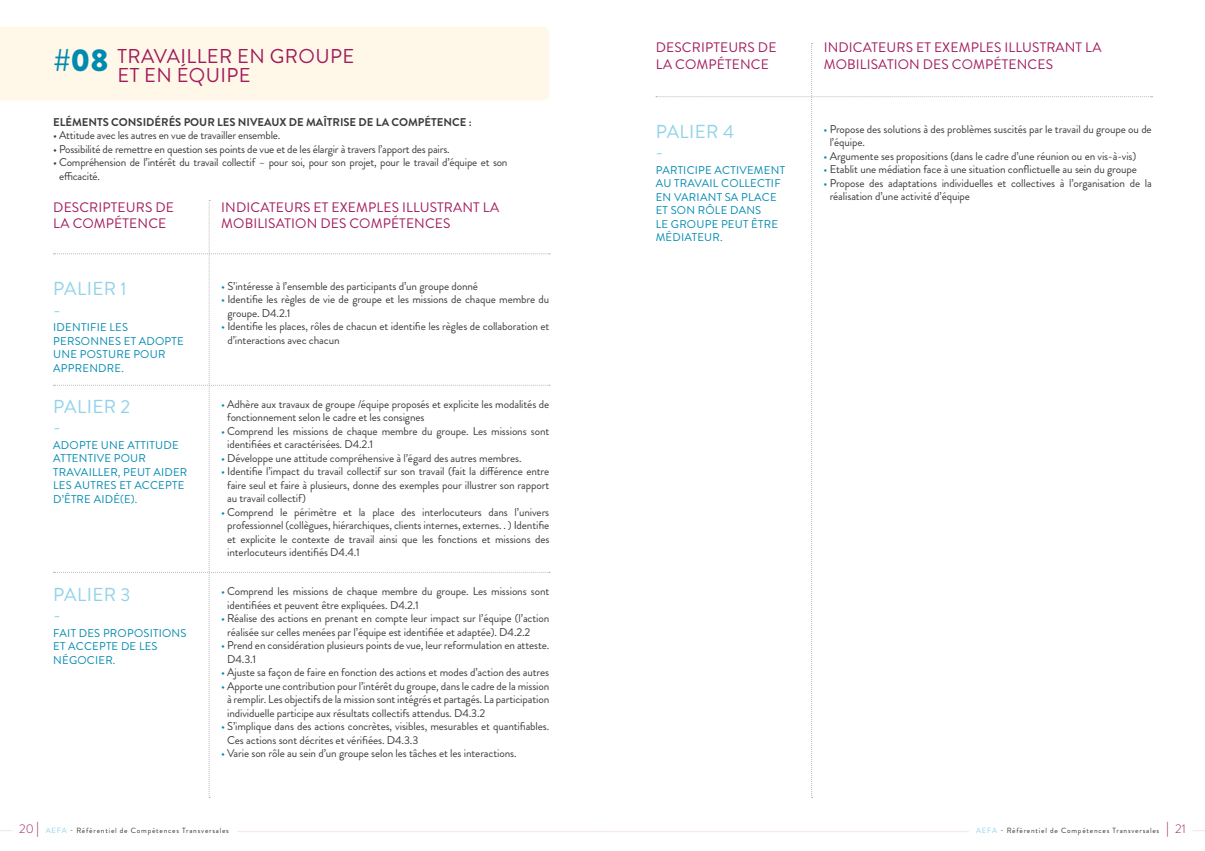
<style>
.page{position:relative;width:1205px;height:851px;background:#fff}
.page>*{position:absolute;margin:0;border:0;box-sizing:border-box;transform-origin:0 0}
.t1{font:900 31.5px "Brandon Grotesque";color:#008ab0}
.t2{font:20px "Brandon Grotesque";letter-spacing:.02em;color:#a21a5b}
.t3{font:18.75px/22.5px "Brandon Grotesque";letter-spacing:.02em;color:#91d2eb}
.t4{font:13.75px/16.5px "Brandon Grotesque";letter-spacing:.01em;color:#a21a5b}
.t5{font:300 12.5px "Brandon Grotesque";color:#a21a5b}
.t6{font:11.25px/13.5px "Brandon Grotesque";letter-spacing:-.01em;color:#3c3c3b}
.t7{font:11.25px/13.5px "Brandon Grotesque";letter-spacing:.02em;color:#008ab0}
.t8{font:700 11.25px "Brandon Grotesque";color:#3c3c3b}
.t9{font:7.5px "Brandon Grotesque";letter-spacing:.1em;color:#3c3c3b}
.s1{color:#008ab0}
.s2{font-weight:300;font-size:12.5px;color:#a21a5b}
.s3{color:#91d2eb}
</style>
<div class="page">
<svg style="left:1167px;top:821px;width:1px;height:15px"></svg>
<svg style="left:37px;top:821px;width:1px;height:15px"></svg>
<svg style="left:1193px;top:830px;width:12px;height:1px"></svg>
<svg style="left:0;top:830px;width:12px;height:1px"></svg>
<hr style="left:237px;top:830px;width:365px;height:2px;background:#f5e9ee">
<hr style="left:602px;top:830px;width:367px;height:2px;background:#f5e9ee">
<div style="left:0;top:27px;width:549px;height:73px;background:#fff8e9"></div>
<svg style="left:53px;top:200px;width:497px;height:598px"></svg>
<p class="t1" style="left:53px;top:37px;width:57px">#08</p>
<p class="t2" style="left:117px;top:43px;width:238px">TRAVAILLER EN GROUPE</p>
<p class="t2" style="left:117px;top:62px;width:135px">ET EN ÉQUIPE</p>
<p class="t8" style="left:53px;top:114px;width:420px">ELÉMENTS CONSIDÉRÉS POUR LES NIVEAUX DE MAÎTRISE DE LA COMPÉTENCE :</p>
<p class="t6" style="left:53px;top:128px;width:229px">• Attitude avec les autres en vue de travailler ensemble.</p>
<p class="t6" style="left:53px;top:142px;width:398px">• Possibilité de remettre en question ses points de vue et de les élargir à travers l’apport des pairs.</p>
<p class="t6" style="left:59px;top:155px;width:450px;text-indent:-6px">• Compréhension de l’intérêt du travail collectif – pour soi, pour son projet, pour le travail d’équipe et son efficacité.</p>
<p class="t4" style="left:53px;top:199px;width:122px">DESCRIPTEURS DE<br>LA COMPÉTENCE</p>
<p class="t4" style="left:221px;top:199px;width:279px">INDICATEURS ET EXEMPLES ILLUSTRANT LA<br>MOBILISATION DES COMPÉTENCES</p>
<p class="t3" style="left:53px;top:278px;width:75px">PALIER 1 -</p>
<p class="t7" style="left:53px;top:320px;width:132px">IDENTIFIE LES<br>PERSONNES ET ADOPTE</p>
<p class="t7" style="left:53px;top:347px;width:114px">UNE POSTURE POUR<br>APPRENDRE.</p>
<p class="t3" style="left:53px;top:395px;width:79px">PALIER 2 -</p>
<p class="t7" style="left:53px;top:438px;width:136px">ADOPTE UNE ATTITUDE<br>ATTENTIVE POUR<br>TRAVAILLER, PEUT AIDER<br>LES AUTRES ET ACCEPTE<br>D’ÊTRE AIDÉ(E).</p>
<p class="t3" style="left:53px;top:583px;width:79px">PALIER 3 -</p>
<p class="t7" style="left:53px;top:626px;width:135px">FAIT DES PROPOSITIONS<br>ET ACCEPTE DE LES<br>NÉGOCIER.</p>
<p class="t6" style="left:221px;top:279px;width:258px"><span class="s1">•</span> S’intéresse à l’ensemble des participants d’un groupe donné</p>
<p class="t6" style="left:227px;top:293px;width:323px;text-indent:-6px"><span class="s1">•</span> Identifie les règles de vie de groupe et les missions de chaque membre du groupe. D4.2.1</p>
<p class="t6" style="left:227px;top:320px;width:323px;text-indent:-6px"><span class="s1">•</span> Identifie les places, rôles de chacun et identifie les règles de collaboration et d’interactions avec chacun</p>
<p class="t6" style="left:227px;top:397px;width:324px;text-indent:-6px"><span class="s1">•</span> Adhère aux travaux de groupe /équipe proposés et explicite les modalités de fonctionnement selon le cadre et les consignes</p>
<p class="t6" style="left:227px;top:424px;width:324px;text-indent:-6px"><span class="s1">•</span> Comprend les missions de chaque membre du groupe. Les missions sont identifiées et caractérisées. D4.2.1</p>
<p class="t6" style="left:221px;top:451px;width:302px"><span class="s1">•</span> Développe une attitude compréhensive à l’égard des autres membres.</p>
<p class="t6" style="left:227px;top:464px;width:324px;text-align:justify;text-indent:-6px"><span class="s1">•</span> Identifie l’impact du travail collectif sur son travail (fait la différence entre faire seul et faire à plusieurs, donne des exemples pour illustrer son rapport au travail collectif)</p>
<p class="t6" style="left:227px;top:505px;width:324px;text-align:justify;text-indent:-6px"><span class="s1">•</span> Comprend le périmètre et la place des interlocuteurs dans l’univers professionnel (collègues, hiérarchiques, clients internes, externes. . ) Identifie et explicite le contexte de travail ainsi que les fonctions et missions des interlocuteurs identifiés D4.4.1</p>
<p class="t6" style="left:227px;top:584px;width:324px;text-indent:-6px"><span class="s1">•</span> Comprend les missions de chaque membre du groupe. Les missions sont identifiées et peuvent être expliquées. D4.2.1</p>
<p class="t6" style="left:227px;top:611px;width:324px;text-indent:-6px"><span class="s1">•</span> Réalise des actions en prenant en compte leur impact sur l’équipe (l’action réalisée sur celles menées par l’équipe est identifiée et adaptée). D4.2.2</p>
<p class="t6" style="left:227px;top:638px;width:324px;text-indent:-6px"><span class="s1">•</span> Prend en considération plusieurs points de vue, leur reformulation en atteste.<br>D4.3.1</p>
<p class="t6" style="left:221px;top:665px;width:329px"><span class="s1">•</span> Ajuste sa façon de faire en fonction des actions et modes d’action des autres</p>
<p class="t6" style="left:227px;top:679px;width:324px;text-align:justify;text-indent:-6px"><span class="s1">•</span> Apporte une contribution pour l’intérêt du groupe, dans le cadre de la mission à remplir. Les objectifs de la mission sont intégrés et partagés. La participation individuelle participe aux résultats collectifs attendus. D4.3.2</p>
<p class="t6" style="left:227px;top:719px;width:324px;text-indent:-6px"><span class="s1">•</span> S’implique dans des actions concrètes, visibles, mesurables et quantifiables.<br>Ces actions sont décrites et vérifiées. D4.3.3</p>
<p class="t6" style="left:221px;top:746px;width:297px"><span class="s1">•</span> Varie son rôle au sein d’un groupe selon les tâches et les interactions.</p>
<p class="t4" style="left:656px;top:39px;width:122px">DESCRIPTEURS DE<br>LA COMPÉTENCE</p>
<p class="t4" style="left:824px;top:39px;width:279px">INDICATEURS ET EXEMPLES ILLUSTRANT LA<br>MOBILISATION DES COMPÉTENCES</p>
<p class="t3" style="left:656px;top:120px;width:80px">PALIER 4 -</p>
<p class="t7" style="left:656px;top:163px;width:131px">PARTICIPE ACTIVEMENT<br>AU TRAVAIL COLLECTIF</p>
<p class="t7" style="left:656px;top:190px;width:122px">EN VARIANT SA PLACE</p>
<p class="t7" style="left:656px;top:204px;width:107px">ET SON RÔLE DANS</p>
<p class="t7" style="left:656px;top:217px;width:124px">LE GROUPE PEUT ÊTRE<br>MÉDIATEUR.</p>
<p class="t6" style="left:829px;top:122px;width:324px;text-indent:-6px"><span class="s1">•</span> Propose des solutions à des problèmes suscités par le travail du groupe ou de l’équipe.</p>
<p class="t6" style="left:823px;top:149px;width:314px"><span class="s1">•</span> Argumente ses propositions (dans le cadre d’une réunion ou en vis-à-vis)</p>
<p class="t6" style="left:823px;top:163px;width:315px"><span class="s1">•</span> Etablit une médiation face à une situation conflictuelle au sein du groupe</p>
<p class="t6" style="left:829px;top:176px;width:324px;text-indent:-6px"><span class="s1">•</span> Propose des adaptations individuelles et collectives à l’organisation de la réalisation d’une activité d’équipe</p>
<p class="t9" style="left:19px;top:825px;width:211px"><span class="s2">20</span> <span class="s3">AEFA</span> - Référentiel de Compétences Transversales</p>
<p class="t9" style="left:976px;top:825px;width:185px"><span class="s3">AEFA</span> - Référentiel de Compétences Transversales</p>
<p class="t5" style="left:1175px;top:820px;width:12px">21</p>
</div>
